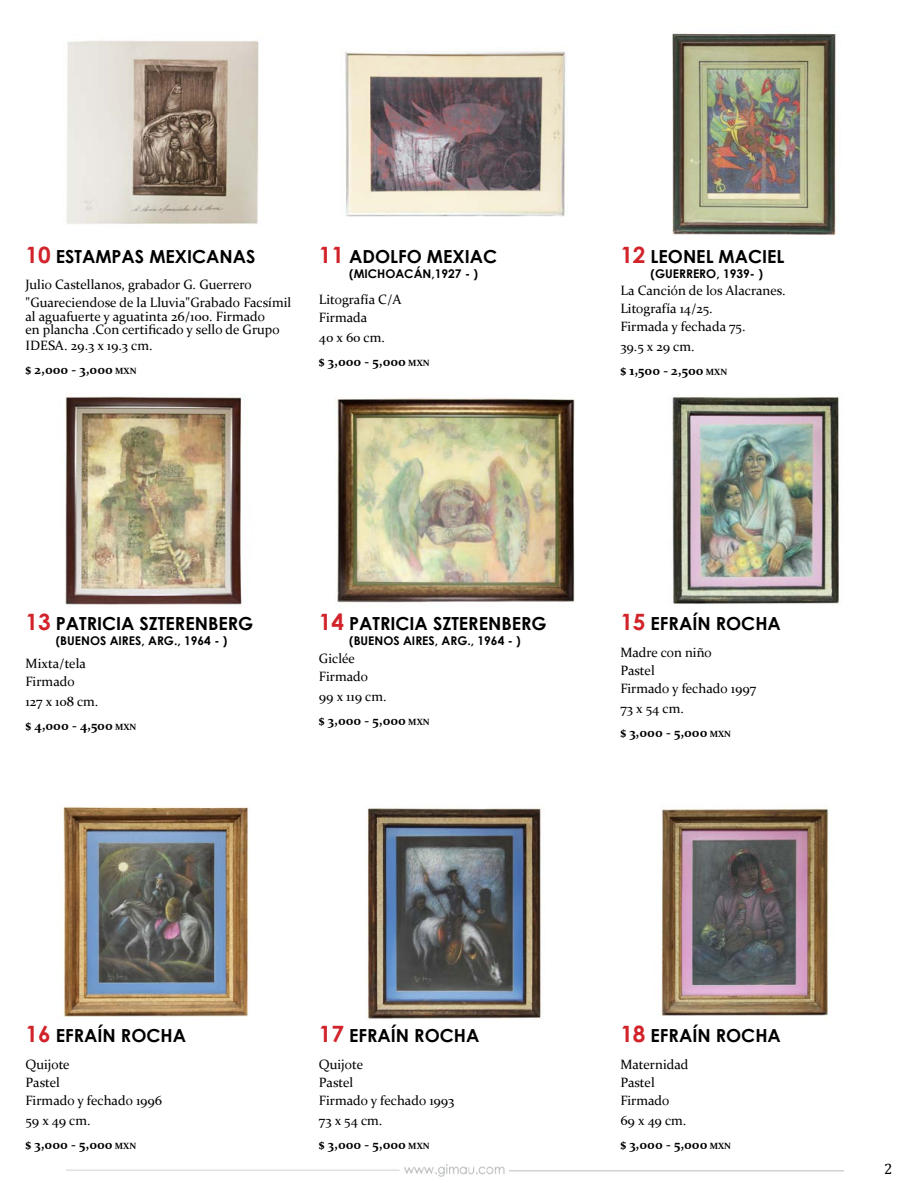
<style>
.page{position:relative;width:918px;height:1188px;background:#fff}
.page>*{position:absolute;margin:0;border:0;box-sizing:border-box;transform-origin:0 0}
.t1{font:700 18px "Century Gothic";color:#000}
.t2{font:15px "Cambria";color:#000}
.t3{font:13.5px/17.7px "Constantia";color:#000}
.t4{font:700 13.5px/23.7px "Constantia";color:#000}
.t5{font:700 12px "Century Gothic";color:#000}
.s1{font-size:22.5px;color:#d2232a}
.s2{font-weight:700}
.s3{font-weight:700;font-size:9px}
.s4{font-weight:400}
.s5{font-size:9px}
</style>
<div class="page">
<img style="left:66px;top:40px;width:193px;height:184px">
<img style="left:345px;top:47px;width:222px;height:170px">
<img style="left:672px;top:33px;width:164px;height:202px">
<img style="left:65px;top:394px;width:180px;height:211px">
<img style="left:335px;top:398px;width:240px;height:205px">
<img style="left:672px;top:396px;width:169px;height:208px">
<img style="left:63px;top:806px;width:186px;height:213px">
<img style="left:366px;top:807px;width:176px;height:212px">
<img style="left:660px;top:806px;width:169px;height:210px">
<img style="left:66px;top:1164px;width:778px;height:13px">
<h1 class="t1" style="left:26px;top:242px;width:232px"><span class="s1">10</span> ESTAMPAS MEXICANAS</h1>
<p class="t3" style="left:26px;top:275px;width:267px">Julio Castellanos, grabador G. Guerrero "Guareciendose de la Lluvia"Grabado Facsímil</p>
<p class="t3" style="left:26px;top:309px;width:256px;line-height:13.5px">al aguafuerte y aguatinta 26/100. Firmado en plancha .Con certificado y sello de Grupo</p>
<p class="t3" style="left:26px;top:333px;width:129px;line-height:23.7px">IDESA. 29.3 x 19.3 cm. <span class="s2">$ 2,000 - 3,000</span> <span class="s3">MXN</span></p>
<h1 class="t1" style="left:319px;top:242px;width:178px"><span class="s1">11</span> ADOLFO MEXIAC</h1>
<p class="t5" style="left:349px;top:264px;width:130px">(MICHOACÁN,1927 - )</p>
<p class="t3" style="left:319px;top:290px;width:84px">Litografía C/A<br>Firmada</p>
<p class="t4" style="left:319px;top:325px;width:112px"><span class="s4">40 x 60 cm.<br></span>$ 3,000 - 5,000 <span class="s5">MXN</span></p>
<h1 class="t1" style="left:620px;top:242px;width:166px"><span class="s1">12</span> LEONEL MACIEL</h1>
<p class="t5" style="left:651px;top:264px;width:114px">(GUERRERO, 1939- )</p>
<p class="t3" style="left:620px;top:281px;width:167px">La Canción de los Alacranes.<br>Litografía 14/25.<br>Firmada y fechada 75.</p>
<p class="t4" style="left:620px;top:334px;width:108px"><span class="s4">39.5 x 29 cm.<br></span>$ 1,500 - 2,500 <span class="s5">MXN</span></p>
<h1 class="t1" style="left:26px;top:610px;width:229px"><span class="s1">13</span> PATRICIA SZTERENBERG</h1>
<p class="t5" style="left:56px;top:632px;width:173px">(BUENOS AIRES, ARG., 1964 - )</p>
<p class="t3" style="left:26px;top:654px;width:62px">Mixta/tela<br>Firmado</p>
<p class="t4" style="left:26px;top:689px;width:112px"><span class="s4">127 x 108 cm.<br></span>$ 4,000 - 4,500 <span class="s5">MXN</span></p>
<h1 class="t1" style="left:319px;top:610px;width:229px"><span class="s1">14</span> PATRICIA SZTERENBERG</h1>
<p class="t5" style="left:349px;top:632px;width:173px">(BUENOS AIRES, ARG., 1964 - )</p>
<p class="t3" style="left:319px;top:649px;width:51px">Giclée<br>Firmado</p>
<p class="t4" style="left:319px;top:684px;width:112px"><span class="s4">99 x 119 cm.<br></span>$ 3,000 - 5,000 <span class="s5">MXN</span></p>
<h1 class="t1" style="left:620px;top:610px;width:162px"><span class="s1">15</span> EF RAÍN ROCHA</h1>
<p class="t3" style="left:620px;top:643px;width:137px">Madre con niño<br>Pastel<br>Firmado y fechado 1997</p>
<p class="t4" style="left:620px;top:696px;width:112px"><span class="s4">73 x 54 cm.<br></span>$ 3,000 - 5,000 <span class="s5">MXN</span></p>
<h1 class="t1" style="left:26px;top:1022px;width:162px"><span class="s1">16</span> EF RAÍN ROCHA</h1>
<p class="t3" style="left:26px;top:1055px;width:138px">Quijote<br>Pastel<br>Firmado y fechado 1996</p>
<p class="t4" style="left:26px;top:1108px;width:112px"><span class="s4">59 x 49 cm.<br></span>$ 3,000 - 5,000 <span class="s5">MXN</span></p>
<h1 class="t1" style="left:319px;top:1022px;width:162px"><span class="s1">17</span> EF RAÍN ROCHA</h1>
<p class="t3" style="left:319px;top:1055px;width:137px">Quijote<br>Pastel<br>Firmado y fechado 1993</p>
<p class="t4" style="left:319px;top:1108px;width:112px"><span class="s4">73 x 54 cm.<br></span>$ 3,000 - 5,000 <span class="s5">MXN</span></p>
<h1 class="t1" style="left:620px;top:1022px;width:162px"><span class="s1">18</span> EF RAÍN ROCHA</h1>
<p class="t3" style="left:620px;top:1055px;width:70px">Maternidad<br>Pastel<br>Firmado</p>
<p class="t4" style="left:620px;top:1108px;width:112px"><span class="s4">69 x 49 cm.<br></span>$ 3,000 - 5,000 <span class="s5">MXN</span></p>
<p class="t2" style="left:884px;top:1160px;width:10px">2</p>
</div>
